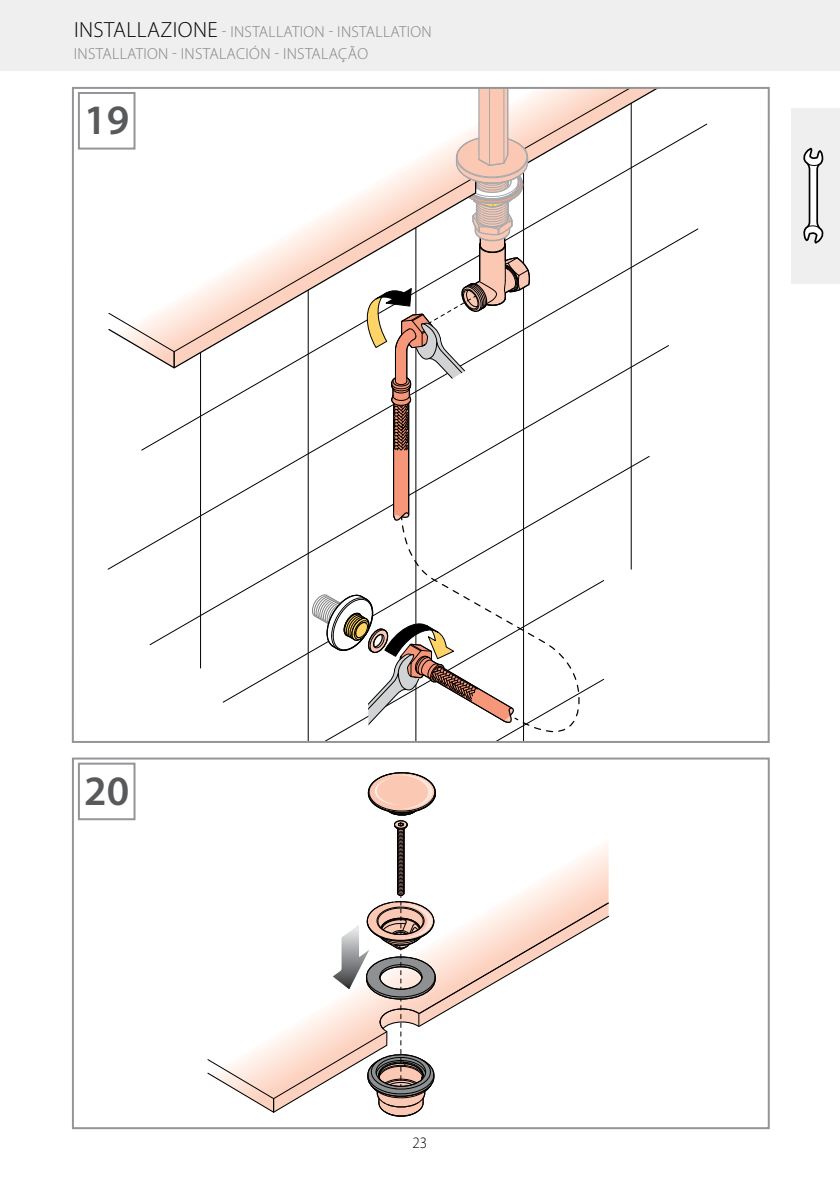
<style>
.page{position:relative;width:840px;height:1191px;background:#fff}
.page>*{position:absolute;margin:0;border:0;box-sizing:border-box;transform-origin:0 0}
.t1{font:600 42px "Myriad Pro";color:#58595b}
.t2{font:300 16px/22px "Myriad Pro";letter-spacing:.02em;color:#808285}
.t3{font:300 16px "Myriad Pro";color:#000;scale:.94 1}
.s1{font-size:22px;color:#000}
</style>
<div class="page">
<div style="left:0;top:0;width:839px;height:71px;background:#efeff0"></div>
<div style="left:790px;top:108px;width:49px;height:175px;background:#efeff0"></div>
<svg style="left:803px;top:147px;width:20px;height:97px"></svg>
<hr style="left:200px;top:290px;width:1px;height:378px;background:#000">
<svg style="left:150px;top:369px;width:162px;height:276px"></svg>
<svg style="left:223px;top:456px;width:89px;height:246px"></svg>
<svg style="left:108px;top:224px;width:204px;height:128px"></svg>
<svg style="left:174px;top:352px;width:1px;height:16px"></svg>
<svg style="left:312px;top:90px;width:396px;height:650px"></svg>
<div style="left:78px;top:92px;width:57px;height:58px;background:#fff;border:2px solid #939598"></div>
<svg style="left:207px;top:772px;width:401px;height:345px"></svg>
<div style="left:72px;top:757px;width:697px;height:372px;border:2px solid #939598"></div>
<div style="left:78px;top:762px;width:57px;height:58px;background:#fff;border:2px solid #939598"></div>
<p class="t2" style="left:74px;top:21px;width:359px"><span class="s1">INSTALLAZIONE</span> - INSTALLATION - INSTALLATION<br>INSTALLATION - INSTALACIÓN - INSTALAÇÃO</p>
<h1 class="t1" style="left:84px;top:94px;width:47px">19</h1>
<h1 class="t1" style="left:84px;top:764px;width:47px">20</h1>
<p class="t3" style="left:412px;top:1133px;width:17px">23</p>
</div>
